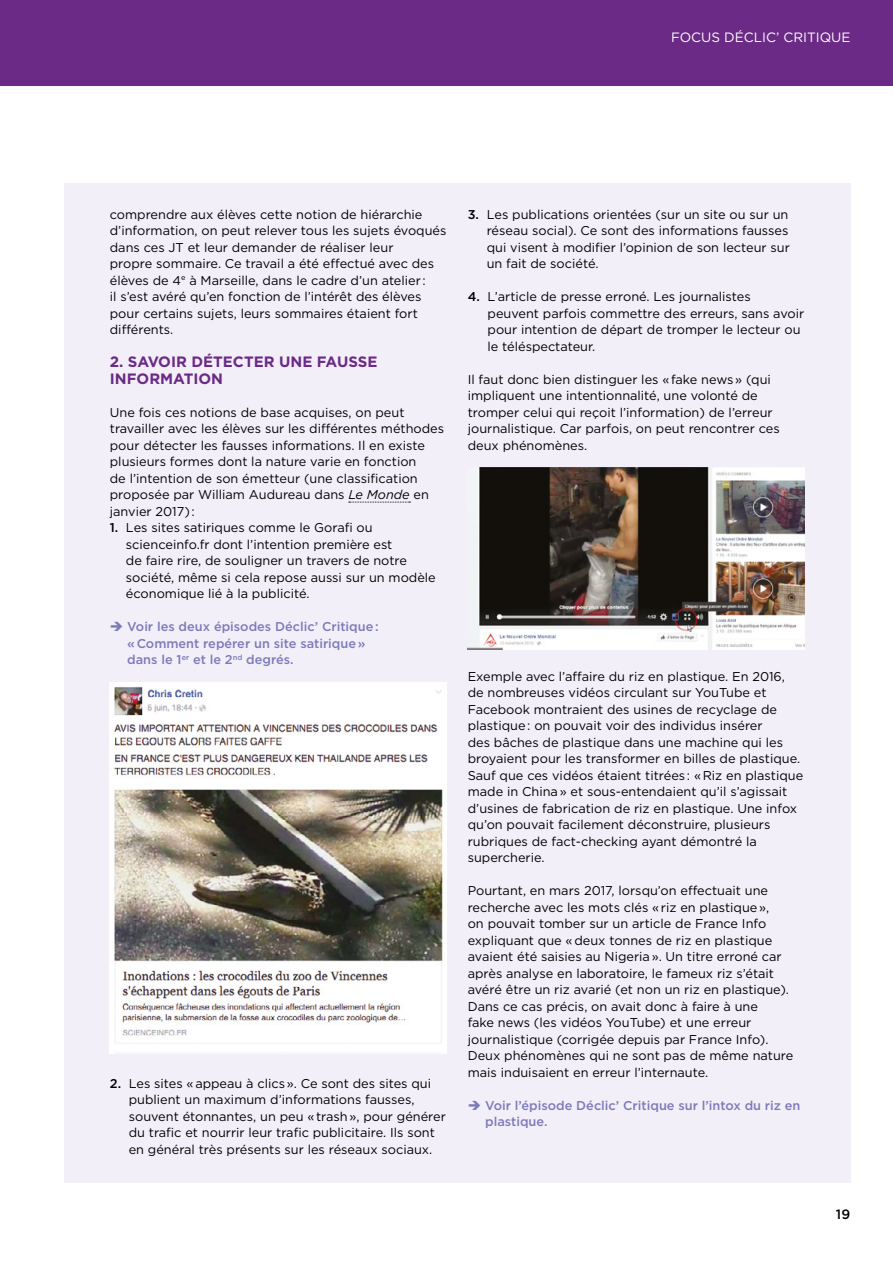
<style>
.page{position:relative;width:893px;height:1263px;background:#fff}
.page>*{position:absolute;margin:0;border:0;box-sizing:border-box;transform-origin:0 0}
.Texte_courant_fàg{font:700 15px/16.5px "Gotham";color:#6a2a86}
.t1{font:13.5px "Gotham";color:#fff}
.t2{font:500 13.5px "Gotham";color:#000}
.Texte_courant_fàg-2{font:12.75px/16.5px "Gotham";color:#000}
.Texte_courant_fàg-3{font:500 12.75px/16.5px "Gotham";color:#7b7bba}
.s1{font-style:italic}
.s2{font-weight:500}
</style>
<div class="page">
<div style="left:64px;top:183px;width:786px;height:999px;background:#f3eff8"></div>
<div style="left:0;top:0;width:893px;height:85px;background:#6a2a86"></div>
<svg style="left:349px;top:502px;width:61px;height:1px"></svg>
<img style="left:110px;top:683px;width:336px;height:370px">
<img style="left:467px;top:467px;width:337px;height:182px">
<p class="t1" style="left:671px;top:29px;width:181px">FOCUS DÉCLIC’ CRITIQUE</p>
<p class="Texte_courant_fàg-2" style="left:110px;top:205px;width:338px">comprendre aux élèves cette notion de hiérarchie d’information, on peut relever tous les sujets évoqués dans ces JT et leur demander de réaliser leur<br>propre sommaire. Ce travail a été effectué avec des élèves de 4<sup>e</sup> à Marseille, dans le cadre d’un atelier :<br>il s’est avéré qu’en fonction de l’intérêt des élèves pour certains sujets, leurs sommaires étaient fort différents.</p>
<p class="Texte_courant_fàg" style="left:110px;top:353px;width:269px">2. SAVOIR DÉTECTER UNE FAUSSE<br>INFORMATION</p>
<p class="Texte_courant_fàg-2" style="left:110px;top:403px;width:336px">Une fois ces notions de base acquises, on peut travailler avec les élèves sur les différentes méthodes pour détecter les fausses informations. Il en existe plusieurs formes dont la nature varie en fonction<br>de l’intention de son émetteur (une classification proposée par William Audureau dans <span class="s1">Le Monde</span> en janvier 2017) :</p>
<p class="Texte_courant_fàg-2" style="left:126px;top:519px;width:311px;text-indent:-16px"><span class="s2">1.</span> Les sites satiriques comme le Gorafi ou scienceinfo.fr dont l’intention première est<br>de faire rire, de souligner un travers de notre société, même si cela repose aussi sur un modèle économique lié à la publicité.</p>
<p class="Texte_courant_fàg-3" style="left:127px;top:618px;width:253px;text-indent:-17px">➔ Voir les deux épisodes Déclic’ Critique : « Comment repérer un site satirique » dans le 1<sup>er</sup> et le 2<sup>nd</sup> degrés.</p>
<p class="Texte_courant_fàg-2" style="left:129px;top:1074px;width:319px;text-indent:-19px"><span class="s2">2.</span> Les sites « appeau à clics ». Ce sont des sites qui publient un maximum d’informations fausses, souvent étonnantes, un peu « trash », pour générer du trafic et nourrir leur trafic publicitaire. Ils sont en général très présents sur les réseaux sociaux.</p>
<p class="Texte_courant_fàg-2" style="left:487px;top:205px;width:305px;text-align:justify;text-indent:-19px"><span class="s2">3.</span> Les publications orientées (sur un site ou sur un réseau social). Ce sont des informations fausses qui visent à modifier l’opinion de son lecteur sur un fait de société.</p>
<p class="Texte_courant_fàg-2" style="left:487px;top:288px;width:318px;text-indent:-20px"><span class="s2">4.</span> L’article de presse erroné. Les journalistes peuvent parfois commettre des erreurs, sans avoir pour intention de départ de tromper le lecteur ou le téléspectateur.</p>
<p class="Texte_courant_fàg-2" style="left:468px;top:370px;width:313px">Il faut donc bien distinguer les « fake news » (qui impliquent une intentionnalité, une volonté de tromper celui qui reçoit l’information) de l’erreur journalistique. Car parfois, on peut rencontrer ces deux phénomènes.</p>
<p class="Texte_courant_fàg-2" style="left:468px;top:667px;width:337px">Exemple avec l’affaire du riz en plastique. En 2016, de nombreuses vidéos circulant sur YouTube et Facebook montraient des usines de recyclage de plastique : on pouvait voir des individus insérer<br>des bâches de plastique dans une machine qui les broyaient pour les transformer en billes de plastique.<br>Sauf que ces vidéos étaient titrées : « Riz en plastique made in China » et sous-entendaient qu’il s’agissait d’usines de fabrication de riz en plastique. Une infox qu’on pouvait facilement déconstruire, plusieurs rubriques de fact-checking ayant démontré la supercherie.</p>
<p class="Texte_courant_fàg-2" style="left:468px;top:882px;width:327px">Pourtant, en mars 2017, lorsqu’on effectuait une recherche avec les mots clés « riz en plastique »,<br>on pouvait tomber sur un article de France Info expliquant que « deux tonnes de riz en plastique avaient été saisies au Nigeria ». Un titre erroné car après analyse en laboratoire, le fameux riz s’était avéré être un riz avarié (et non un riz en plastique).<br>Dans ce cas précis, on avait donc à faire à une<br>fake news (les vidéos YouTube) et une erreur journalistique (corrigée depuis par France Info).<br>Deux phénomènes qui ne sont pas de même nature mais induisaient en erreur l’internaute.</p>
<p class="Texte_courant_fàg-3" style="left:485px;top:1097px;width:317px;text-indent:-17px">➔ Voir l’épisode Déclic’ Critique sur l’intox du riz en plastique.</p>
<p class="t2" style="left:836px;top:1205px;width:16px">19</p>
</div>
